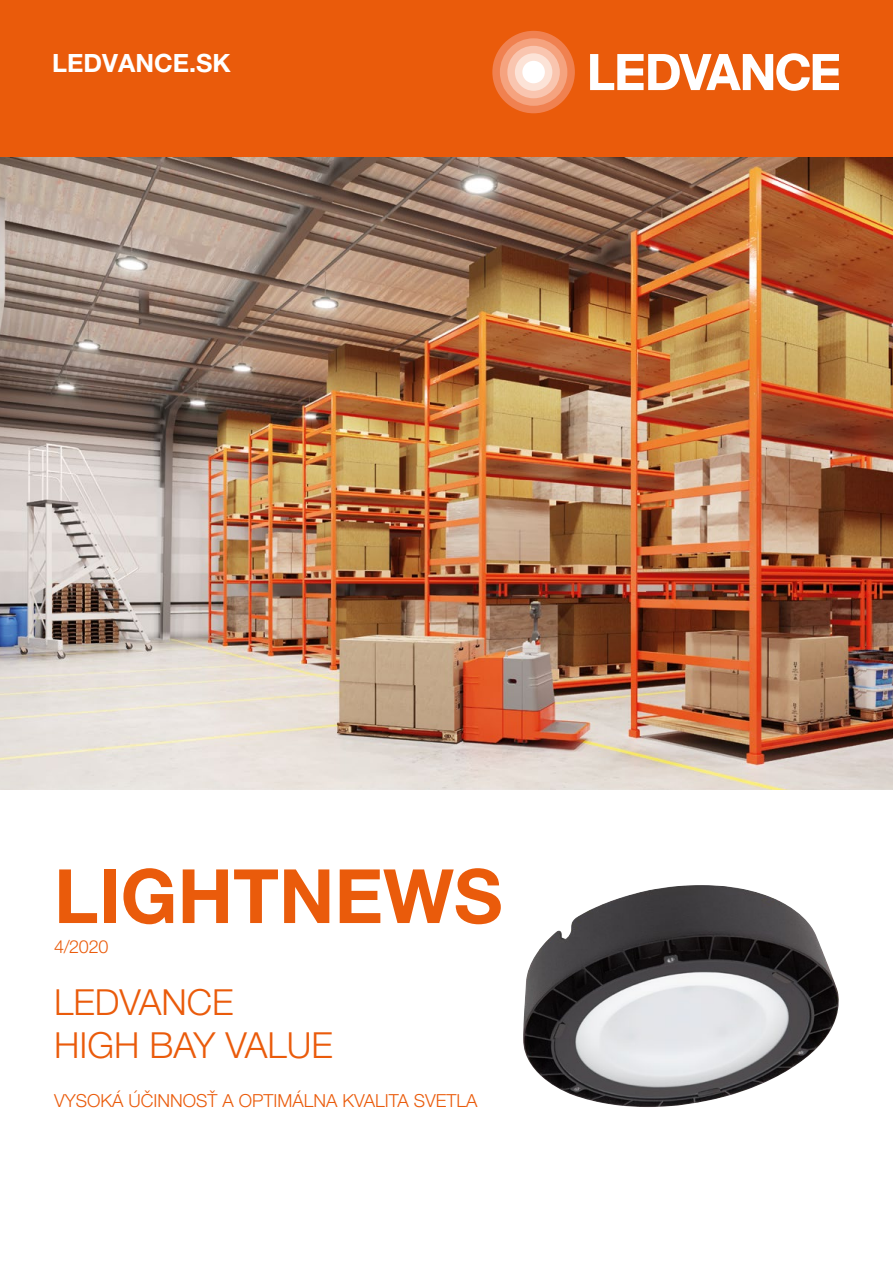
<style>
.page{position:relative;width:893px;height:1263px;background:#fff}
.page>*{position:absolute;margin:0;border:0;box-sizing:border-box;transform-origin:0 0}
.t1{font:700 75px "Helvetica Neue LT Pro";color:#ea5b0b}
.t2{font:300 36px/43.2px "Helvetica Neue LT Pro";color:#ea5b0b}
.t3{font:700 25.2px "Helvetica Neue LT Pro";color:#fff}
.t4{font:300 18px "Helvetica Neue LT Pro";color:#ea5b0b}
</style>
<div class="page">
<img style="left:523px;top:885px;width:316px;height:222px">
<div style="left:0;top:0;width:893px;height:158px;background:#ea5b0b"></div>
<svg style="left:590px;top:53px;width:249px;height:38px"></svg>
<div style="left:492px;top:31px;width:83px;height:82px;background:#f08150;border-radius:50%"></div>
<div style="left:500px;top:38px;width:67px;height:68px;background:#f5a37f;border-radius:50%"></div>
<div style="left:507px;top:46px;width:53px;height:52px;background:#f9c5af;border-radius:50%"></div>
<div style="left:515px;top:53px;width:37px;height:38px;background:#fce3d7;border-radius:50%"></div>
<div style="left:522px;top:61px;width:23px;height:22px;background:#fff;border-radius:50%"></div>
<img style="left:0;top:158px;width:893px;height:631px">
<h3 class="t3" style="left:52px;top:48px;width:180px">LEDVANCE.SK</h3>
<h1 class="t1" style="left:54px;top:850px;width:450px">LIGHTNEWS</h1>
<p class="t4" style="left:54px;top:936px;width:56px">4/2020</p>
<h2 class="t2" style="left:54px;top:980px;width:280px">LEDVANCE<br>HIGH BAY VALUE</h2>
<p class="t4" style="left:54px;top:1090px;width:425px">VYSOKÁ ÚČINNOSŤ A OPTIMÁLNA KVALITA SVETLA</p>
</div>
